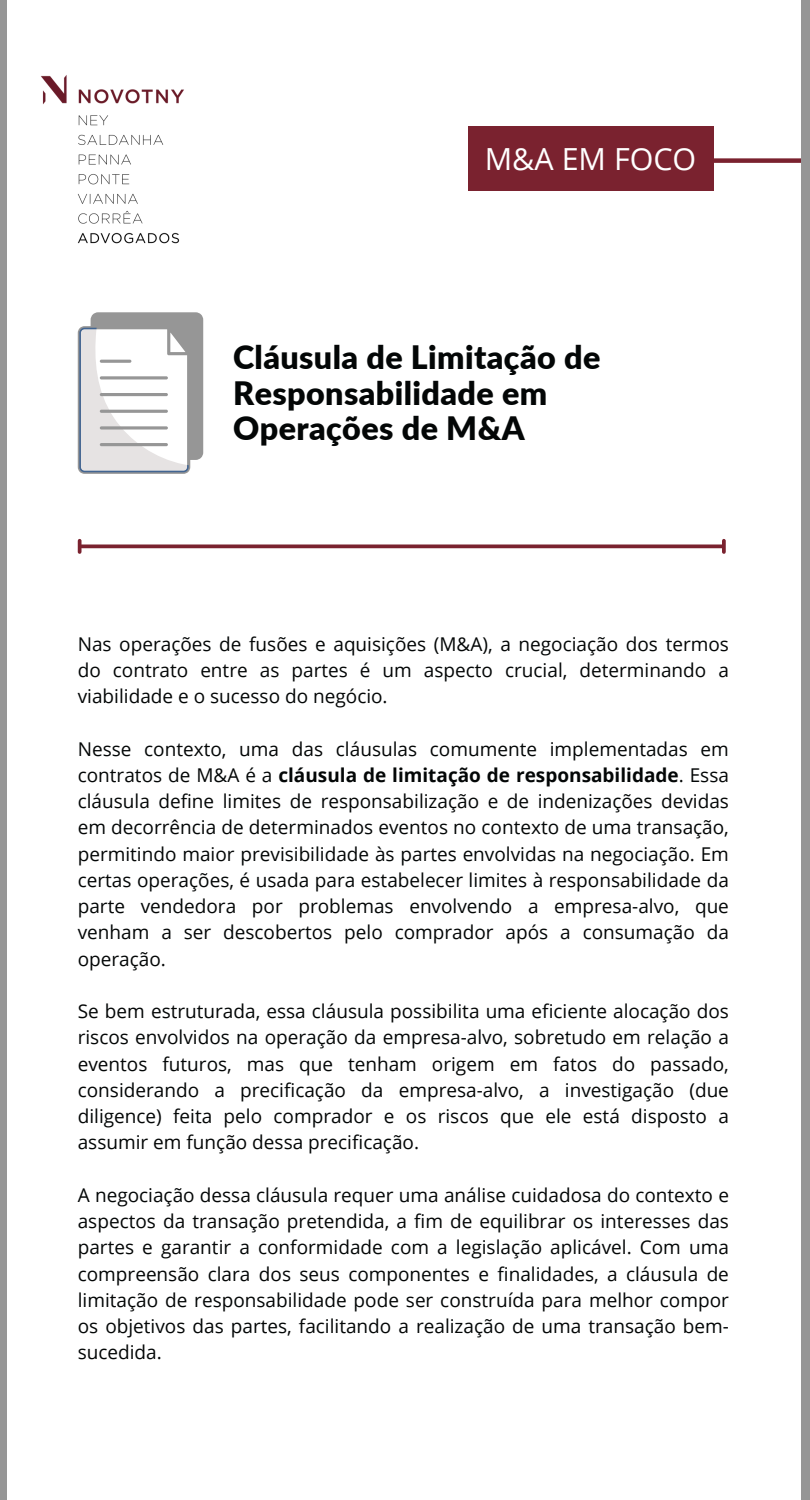
<style>
.page{position:relative;width:810px;height:1500px;background:#fff}
.page>*{position:absolute;margin:0;border:0;box-sizing:border-box;transform-origin:0 0}
.t1{font:900 32.3px/35.2px "Lato";letter-spacing:.01em;color:#030606}
.t2{font:30.4px "Open Sans";color:#fff}
.t3{font:19px/26.2px "Open Sans";color:#030606;text-align:justify}
.s1{font-weight:700}
</style>
<div class="page">
<div style="left:468px;top:126px;width:245px;height:65px;background:#7a222f"></div>
<div style="left:620px;top:158px;width:187px;height:5px;background:#7a222f"></div>
<img style="left:41px;top:75px;width:143px;height:169px">
<div style="left:0;top:0;width:7px;height:1500px;background:#969696"></div>
<div style="left:801px;top:0;width:9px;height:1500px;background:#969696"></div>
<svg style="left:82px;top:544px;width:640px;height:4px;background:#8a3d48"></svg>
<svg style="left:78px;top:541px;width:4px;height:11px"></svg>
<svg style="left:722px;top:541px;width:4px;height:11px"></svg>
<svg style="left:78px;top:312px;width:125px;height:162px"></svg>
<hr style="left:100px;top:360px;width:31px;height:3px;background:#969696;border-radius:2px">
<hr style="left:100px;top:376px;width:68px;height:3px;background:#969696;border-radius:2px">
<hr style="left:100px;top:393px;width:68px;height:3px;background:#969696;border-radius:2px">
<hr style="left:100px;top:410px;width:68px;height:3px;background:#969696;border-radius:2px">
<svg style="left:100px;top:426px;width:68px;height:4px"></svg>
<hr style="left:100px;top:443px;width:68px;height:3px;background:#969696;border-radius:2px">
<p class="t2" style="left:485px;top:138px;width:213px">M&amp;A EM FOCO</p>
<p class="t1" style="left:233px;top:339px;width:369px">Cláusula de Limitação de<br>Responsabilidade em<br>Operações de M&amp;A</p>
<h1 class="t3" style="left:78px;top:630px;width:653px">Nas operações de fusões e aquisições (M&amp;A), a negociação dos termos do contrato entre as partes é um aspecto crucial, determinando a viabilidade e o sucesso do negócio.</h1>
<h2 class="t3" style="left:78px;top:735px;width:653px">Nesse contexto, uma das cláusulas comumente implementadas em contratos de M&amp;A é a <span class="s1">cláusula de limitação de responsabilidade</span>. Essa cláusula define limites de responsabilização e de indenizações devidas em decorrência de determinados eventos no contexto de uma transação, permitindo maior previsibilidade às partes envolvidas na negociação. Em certas operações, é usada para estabelecer limites à responsabilidade da parte vendedora por problemas envolvendo a empresa-alvo, que venham a ser descobertos pelo comprador após a consumação da operação.</h2>
<p class="t3" style="left:78px;top:998px;width:653px">Se bem estruturada, essa cláusula possibilita uma eficiente alocação dos riscos envolvidos na operação da empresa-alvo, sobretudo em relação a eventos futuros, mas que tenham origem em fatos do passado, considerando a precificação da empresa-alvo, a investigação (due diligence) feita pelo comprador e os riscos que ele está disposto a assumir em função dessa precificação.</p>
<p class="t3" style="left:78px;top:1181px;width:653px">A negociação dessa cláusula requer uma análise cuidadosa do contexto e aspectos da transação pretendida, a fim de equilibrar os interesses das partes e garantir a conformidade com a legislação aplicável. Com uma compreensão clara dos seus componentes e finalidades, a cláusula de limitação de responsabilidade pode ser construída para melhor compor os objetivos das partes, facilitando a realização de uma transação bem&shy;sucedida.</p>
</div>
